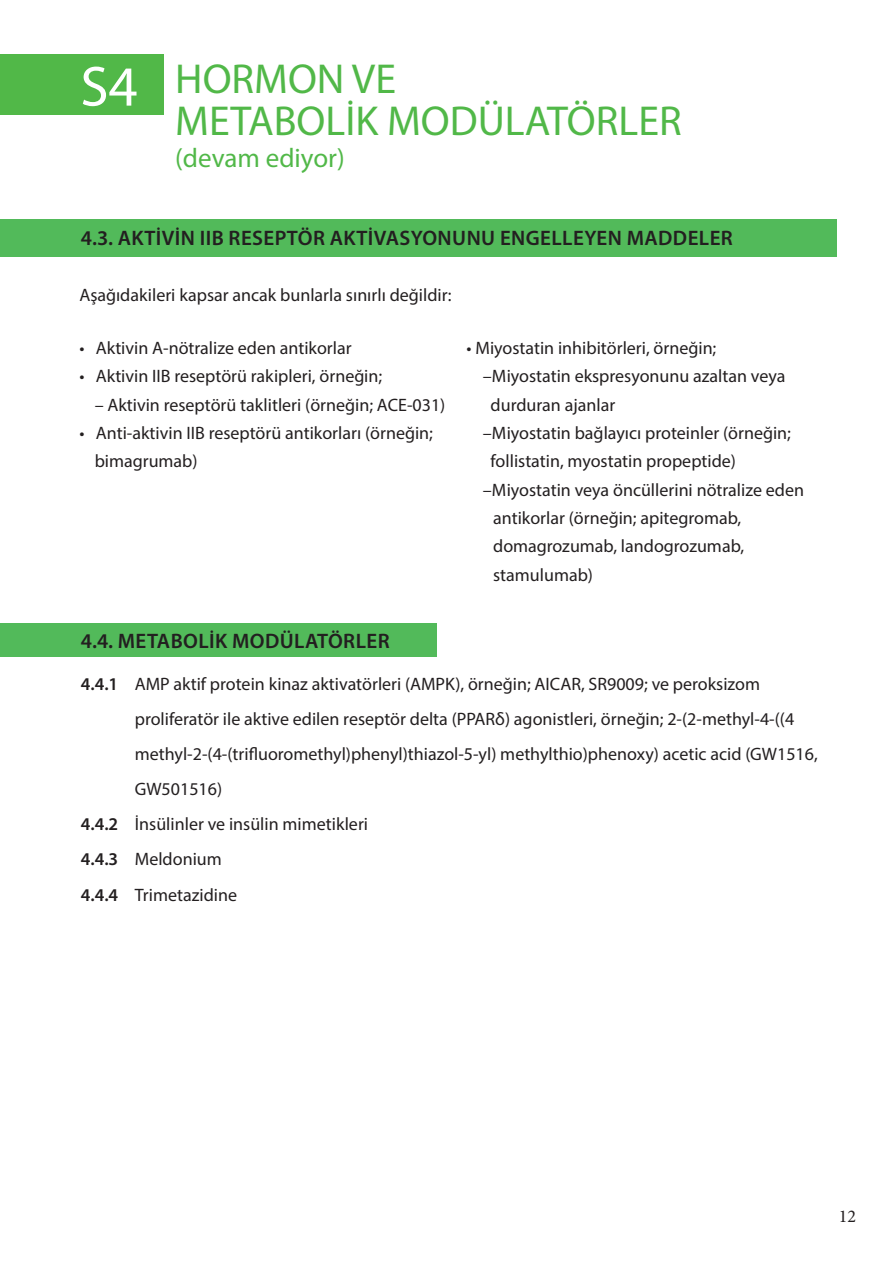
<style>
.page{position:relative;width:893px;height:1263px;background:#fff}
.page>*{position:absolute;margin:0;border:0;box-sizing:border-box;transform-origin:0 0}
.t1{font:57px "Myriad Pro";color:#fff}
.t2{font:42px/42px "Myriad Pro";color:#51b848}
.t3{font:27px "Myriad Pro";color:#51b848}
.t4{font:600 21px "Myriad Pro";letter-spacing:.02em;color:#231f20}
.t5{font:18px "Myriad Pro";color:#231f20}
.t6{font:18px "Minion Pro";color:#231f20}
.s1{font-weight:600}
</style>
<div class="page">
<div style="left:0;top:54px;width:164px;height:60px;background:#51b848"></div>
<div style="left:0;top:219px;width:837px;height:38px;background:#52ba5a"></div>
<div style="left:0;top:623px;width:436px;height:33px;background:#52ba5a"></div>
<hr style="left:892px;top:54px;width:1px;height:60px;background:#51b848">
<p class="t1" style="left:80px;top:51px;width:59px">S4</p>
<p class="t2" style="left:175px;top:57px;width:508px">HORMON VE<br>METABOLİK MODÜLATÖRLER</p>
<p class="t3" style="left:175px;top:142px;width:171px">(devam ediyor)</p>
<p class="t4" style="left:81px;top:225px;width:654px">4.3. AKTİVİN IIB RESEPTÖR AKTİVASYONUNU ENGELLEYEN MADDELER</p>
<p class="t5" style="left:79px;top:284px;width:374px">Aşağıdakileri kapsar ancak bunlarla sınırlı değildir:</p>
<p class="t5" style="left:79px;top:337px;width:274px">• Aktivin A-nötralize eden antikorlar</p>
<p class="t5" style="left:79px;top:365px;width:304px">• Aktivin IIB reseptörü rakipleri, örneğin;</p>
<p class="t5" style="left:95px;top:394px;width:352px">– Aktivin reseptörü taklitleri (örneğin; ACE-031)</p>
<p class="t5" style="left:79px;top:422px;width:355px">• Anti-aktivin IIB reseptörü antikorları (örneğin;</p>
<p class="t5" style="left:95px;top:450px;width:104px">bimagrumab)</p>
<p class="t5" style="left:466px;top:337px;width:251px">• Miyostatin inhibitörleri, örneğin;</p>
<p class="t5" style="left:483px;top:365px;width:304px">–Miyostatin ekspresyonunu azaltan veya</p>
<p class="t5" style="left:491px;top:394px;width:126px">durduran ajanlar</p>
<p class="t5" style="left:483px;top:422px;width:309px">–Miyostatin bağlayıcı proteinler (örneğin;</p>
<p class="t5" style="left:491px;top:450px;width:247px">follistatin, myostatin propeptide)</p>
<p class="t5" style="left:483px;top:479px;width:323px">–Miyostatin veya öncüllerini nötralize eden</p>
<p class="t5" style="left:493px;top:507px;width:250px">antikorlar (örneğin; apitegromab,</p>
<p class="t5" style="left:493px;top:535px;width:253px">domagrozumab, landogrozumab,</p>
<p class="t5" style="left:493px;top:564px;width:101px">stamulumab)</p>
<p class="t4" style="left:81px;top:627px;width:310px">4.4. METABOLİK MODÜLATÖRLER</p>
<p class="t5" style="left:81px;top:673px;width:681px"><span class="s1">4.4.1</span> AMP aktif protein kinaz aktivatörleri (AMPK), örneğin; AICAR, SR9009; ve peroksizom</p>
<p class="t5" style="left:135px;top:708px;width:661px">proliferatör ile aktive edilen reseptör delta (PPARδ) agonistleri, örneğin; 2-(2-methyl-4-((4</p>
<p class="t5" style="left:135px;top:743px;width:684px">methyl-2-(4-(trifluoromethyl)phenyl)thiazol-5-yl) methylthio)phenoxy) acetic acid (GW1516,</p>
<p class="t5" style="left:135px;top:778px;width:89px">GW501516)</p>
<p class="t5" style="left:81px;top:813px;width:289px"><span class="s1">4.4.2</span> İnsülinler ve insülin mimetikleri</p>
<p class="t5" style="left:81px;top:848px;width:143px"><span class="s1">4.4.3</span> Meldonium</p>
<p class="t5" style="left:81px;top:883px;width:158px"><span class="s1">4.4.4</span> Trimetazidine</p>
<p class="t6" style="left:839px;top:1204px;width:19px">12</p>
</div>
